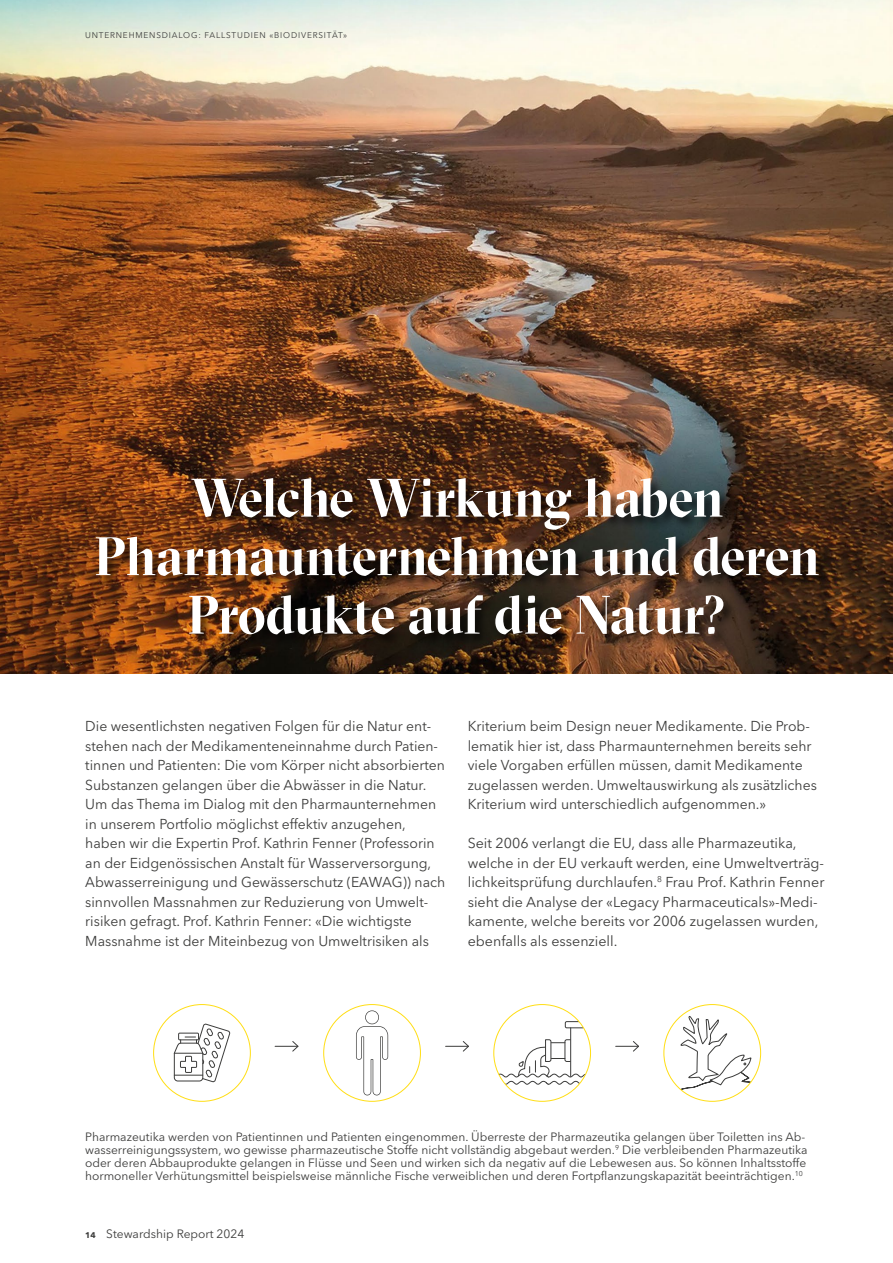
<style>
.page{position:relative;width:893px;height:1263px;background:#fff}
.page>*{position:absolute;margin:0;border:0;box-sizing:border-box;transform-origin:0 0}
.t1{font:700 54px/58.5px "GT Sectra Display";letter-spacing:-.015em;color:#fff;text-align:center;scale:.96 1}
.t2{font:14.25px/19.5px "Avenir Next LT Pro";color:#3c3c3b}
.t3{font:12px/12.8px "Avenir Next LT Pro";color:#3c3c3b}
.t4{font:8.25px "Avenir Next LT Pro";letter-spacing:.1em;color:#3c3c3b}
.s1{font-weight:700;font-size:8.25px}
</style>
<div class="page">
<svg style="left:174px;top:1024px;width:56px;height:58px"></svg>
<svg style="left:356px;top:1010px;width:32px;height:85px"></svg>
<svg style="left:679px;top:1015px;width:72px;height:75px"></svg>
<svg style="left:275px;top:1041px;width:24px;height:11px"></svg>
<svg style="left:446px;top:1041px;width:23px;height:11px"></svg>
<svg style="left:616px;top:1041px;width:23px;height:11px"></svg>
<img style="left:0;top:0;width:893px;height:673px">
<div style="left:95px;top:476px;width:737px;height:172px;background:#000;opacity:.75"></div>
<svg style="left:565px;top:1021px;width:19px;height:7px"></svg>
<hr style="left:570px;top:1028px;width:1px;height:48px;background:#3c3c3b">
<svg style="left:498px;top:1039px;width:88px;height:48px"></svg>
<p class="t4" style="left:85px;top:30px;width:264px">UNTERNEHMENSDIALOG: FALLSTUDIEN «BIODIVERSITÄT»</p>
<h1 class="t1" style="left:95px;top:469px;width:757px">Welche Wirkung haben<br>Pharmaunternehmen und deren<br>Produkte auf die Natur?</h1>
<p class="t2" style="left:85px;top:716px;width:361px">Die wesentlichsten negativen Folgen für die Natur ent&shy;stehen nach der Medikamenteneinnahme durch Patien&shy;tinnen und Patienten: Die vom Körper nicht absorbierten Substanzen gelangen über die Abwässer in die Natur.<br>Um das Thema im Dialog mit den Pharmaunternehmen in unserem Portfolio möglichst effektiv anzugehen, haben wir die Expertin Prof. Kathrin Fenner (Professorin an der Eidgenössischen Anstalt für Wasserversorgung, Abwasserreinigung und Gewässerschutz (EAWAG)) nach sinnvollen Massnahmen zur Reduzierung von Umwelt&shy;risiken gefragt. Prof. Kathrin Fenner: «Die wichtigste Massnahme ist der Miteinbezug von Umweltrisiken als</p>
<p class="t2" style="left:468px;top:716px;width:351px">Kriterium beim Design neuer Medikamente. Die Prob&shy;lematik hier ist, dass Pharmaunternehmen bereits sehr viele Vorgaben erfüllen müssen, damit Medikamente zugelassen werden. Umweltauswirkung als zusätzliches Kriterium wird unterschiedlich aufgenommen.»</p>
<p class="t2" style="left:468px;top:833px;width:358px">Seit 2006 verlangt die EU, dass alle Pharmazeutika, welche in der EU verkauft werden, eine Umweltverträg&shy;lichkeitsprüfung durchlaufen.<sup>8</sup> Frau Prof. Kathrin Fenner sieht die Analyse der «Legacy Pharmaceuticals»-Medi&shy;kamente, welche bereits vor 2006 zugelassen wurden, ebenfalls als essenziell.</p>
<p class="t3" style="left:85px;top:1131px;width:724px">Pharmazeutika werden von Patientinnen und Patienten eingenommen. Überreste der Pharmazeutika gelangen über Toiletten ins Ab&shy;wasserreinigungssystem, wo gewisse pharmazeutische Stoffe nicht vollständig abgebaut werden.<sup>9</sup> Die verbleibenden Pharmazeutika oder deren Abbauprodukte gelangen in Flüsse und Seen und wirken sich da negativ auf die Lebewesen aus. So können Inhaltsstoffe hormoneller Verhütungsmittel beispielsweise männliche Fische verweiblichen und deren Fortpflanzungskapazität beeinträchtigen.<sup>10</sup></p>
<p class="t3" style="left:85px;top:1227px;width:161px"><span class="s1">14</span> Stewardship Report 2024</p>
</div>
